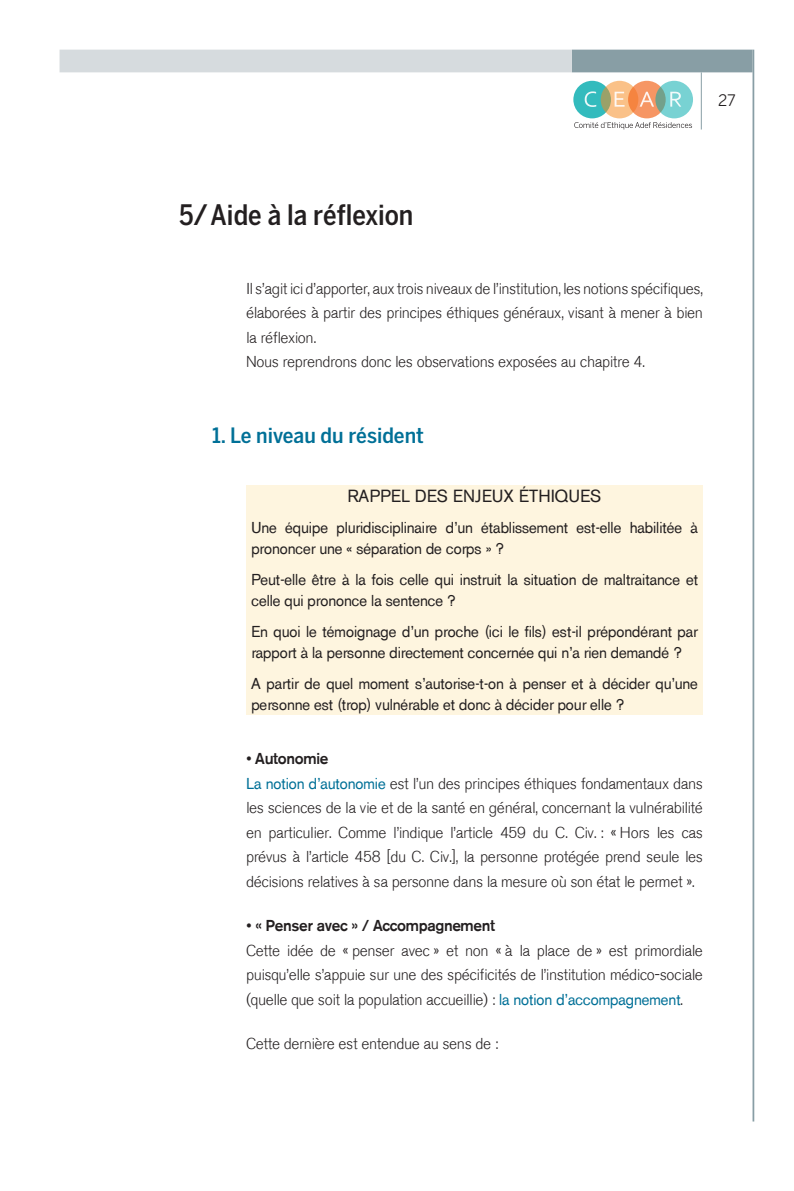
<style>
.page{position:relative;width:794px;height:1191px;background:#fff}
.page>*{position:absolute;margin:0;border:0;box-sizing:border-box;transform-origin:0 0}
.t1{font:500 28px "Benton Sans Cond";color:#231f20}
.t2{font:500 21px "Benton Sans Cond";color:#007097;scale:1.06 1}
.t3{font:17.5px "Akzent";letter-spacing:.02em;color:#231f20}
.t4{font:300 15.75px/24.5px "Akzent";color:#231f20}
.t5{font:15.75px/21px "Akzent";color:#231f20}
.t6{font:500 15.75px "Akzent";color:#231f20}
.t7{font:15.75px "Benton Sans";color:#231f20}
.s1{font-weight:500}
.s2{font-weight:400;color:#007097}
</style>
<div class="page">
<div style="left:572px;top:50px;width:180px;height:22px;background:#889ea5"></div>
<hr style="left:752px;top:50px;width:2px;height:1071px;background:#889ea5">
<hr style="left:701px;top:72px;width:1px;height:57px;background:#889ea5">
<div style="left:573px;top:81px;width:38px;height:37px;background:#33bbbd;border-radius:50%"></div>
<svg style="left:600px;top:81px;width:38px;height:37px"></svg>
<svg style="left:628px;top:81px;width:37px;height:37px"></svg>
<svg style="left:655px;top:81px;width:38px;height:37px"></svg>
<svg style="left:584px;top:91px;width:12px;height:16px"></svg>
<svg style="left:614px;top:92px;width:10px;height:15px"></svg>
<svg style="left:639px;top:92px;width:15px;height:15px"></svg>
<svg style="left:670px;top:92px;width:11px;height:15px"></svg>
<svg style="left:574px;top:122px;width:118px;height:7px"></svg>
<div style="left:60px;top:50px;width:512px;height:22px;background:#d6dbde"></div>
<div style="left:246px;top:484px;width:457px;height:230px;background:#fef5df"></div>
<p class="t7" style="left:718px;top:91px;width:19px">27</p>
<h1 class="t1" style="left:179px;top:199px;width:236px">5/Aide à la réflexion</h1>
<p class="t4" style="left:246px;top:276px;width:458px">Il s’agit ici d’apporter, aux trois niveaux de l’institution, les notions spécifiques, élaborées à partir des principes éthiques généraux, visant à mener à bien la réflexion.<br>Nous reprendrons donc les observations exposées au chapitre 4.</p>
<h2 class="t2" style="left:212px;top:423px;width:201px">1. Le niveau du résident</h2>
<p class="t3" style="left:348px;top:486px;width:255px">RAPPEL DES ENJEUX ÉTHIQUES</p>
<p class="t5" style="left:251px;top:517px;width:448px">Une équipe pluridisciplinaire d’un établissement est-elle habilitée à prononcer une « séparation de corps » ?</p>
<p class="t5" style="left:251px;top:569px;width:448px">Peut-elle être à la fois celle qui instruit la situation de maltraitance et celle qui prononce la sentence ?</p>
<p class="t5" style="left:251px;top:621px;width:448px">En quoi le témoignage d’un proche (ici le fils) est-il prépondérant par rapport à la personne directement concernée qui n’a rien demandé ?</p>
<p class="t5" style="left:251px;top:673px;width:448px">A partir de quel moment s’autorise-t-on à penser et à décider qu’une personne est (trop) vulnérable et donc à décider pour elle ?</p>
<p class="t4" style="left:246px;top:746px;width:458px"><span class="s1">• Autonomie<br></span><span class="s2">La notion d’autonomie</span> est l’un des principes éthiques fondamentaux dans les sciences de la vie et de la santé en général, concernant la vulnérabilité en particulier. Comme l’indique l’article 459 du C. Civ. : « Hors les cas prévus à l’article 458 [du C. Civ.], la personne protégée prend seule les décisions relatives à sa personne dans la mesure où son état le permet ».</p>
<p class="t6" style="left:246px;top:916px;width:250px">• « Penser avec » / Accompagnement</p>
<p class="t4" style="left:246px;top:938px;width:458px;text-align:justify">Cette idée de « penser avec » et non « à la place de » est primordiale puisqu’elle s’appuie sur une des spécificités de l’institution médico-sociale (quelle que soit la population accueillie) : <span class="s2">la notion d’accompagnement</span>.</p>
<p class="t4" style="left:246px;top:1031px;width:253px">Cette dernière est entendue au sens de :</p>
</div>
